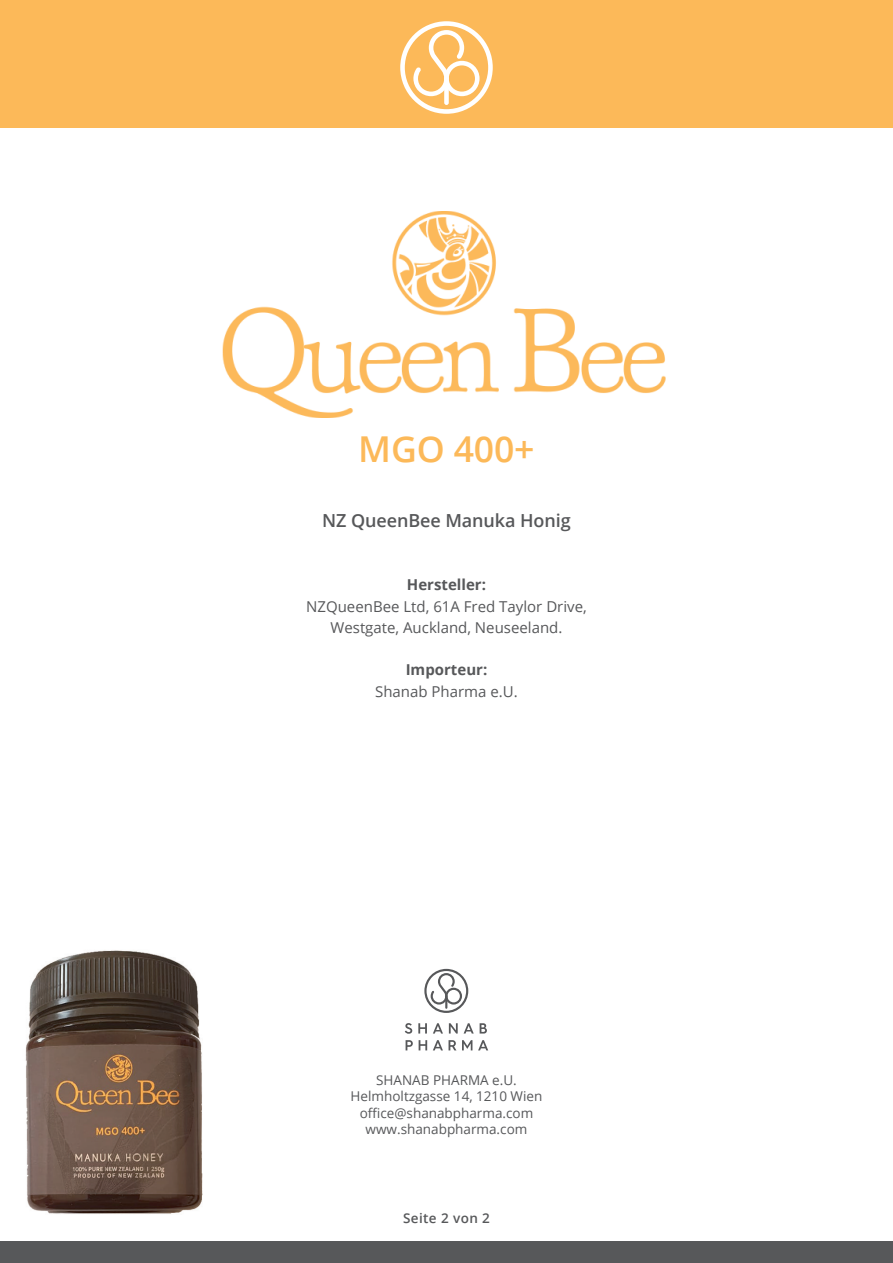
<style>
.page{position:relative;width:893px;height:1263px;background:#fff}
.page>*{position:absolute;margin:0;border:0;box-sizing:border-box;transform-origin:0 0}
.t1{font:600 35.7px "Open Sans";letter-spacing:-.005em;color:#fcb959}
.t2{font:600 18px "Open Sans";letter-spacing:-.005em;color:#57585a}
.t3{font:15px/21.3px "Open Sans";color:#57585a;text-align:center}
.t4{font:700 15px "Open Sans";color:#57585a}
.t5{font:13.5px/16.5px "Open Sans";color:#57585a;text-align:center}
.t6{font:600 13.5px "Open Sans";letter-spacing:.03em;color:#57585a}
</style>
<div class="page">
<div style="left:0;top:1242px;width:893px;height:21px;background:#57585a"></div>
<div style="left:0;top:0;width:893px;height:128px;background:#fcb959"></div>
<svg style="left:400px;top:21px;width:93px;height:93px"></svg>
<div style="left:444px;top:76px;width:5px;height:29px;background:#fff;border-radius:2px"></div>
<img style="left:222px;top:212px;width:444px;height:205px">
<img style="left:0;top:950px;width:263px;height:292px">
<svg style="left:405px;top:1023px;width:7px;height:11px"></svg>
<svg style="left:418px;top:1023px;width:9px;height:10px"></svg>
<svg style="left:433px;top:1023px;width:10px;height:10px"></svg>
<svg style="left:449px;top:1023px;width:9px;height:10px"></svg>
<svg style="left:464px;top:1023px;width:10px;height:10px"></svg>
<svg style="left:480px;top:1023px;width:7px;height:10px"></svg>
<svg style="left:406px;top:1040px;width:7px;height:10px"></svg>
<svg style="left:419px;top:1040px;width:8px;height:10px"></svg>
<svg style="left:433px;top:1040px;width:23px;height:10px"></svg>
<svg style="left:462px;top:1040px;width:10px;height:10px"></svg>
<svg style="left:478px;top:1040px;width:10px;height:10px"></svg>
<svg style="left:424px;top:969px;width:44px;height:44px"></svg>
<h1 class="t1" style="left:358px;top:424px;width:178px">MGO 400+</h1>
<h2 class="t2" style="left:322px;top:508px;width:250px">NZ QueenBee Manuka Honig</h2>
<p class="t4" style="left:407px;top:574px;width:81px">Hersteller:</p>
<p class="t3" style="left:306px;top:595px;width:282px">NZQueenBee Ltd, 61A Fred Taylor Drive,<br>Westgate, Auckland, Neuseeland.</p>
<p class="t4" style="left:406px;top:659px;width:83px">Importeur:</p>
<p class="t3" style="left:375px;top:680px;width:144px">Shanab Pharma e.U.</p>
<p class="t5" style="left:351px;top:1071px;width:193px">SHANAB PHARMA e.U.<br>Helmholtzgasse 14, 1210 Wien office@shanabpharma.com www.shanabpharma.com</p>
<p class="t6" style="left:403px;top:1209px;width:88px">Seite 2 von 2</p>
</div>
